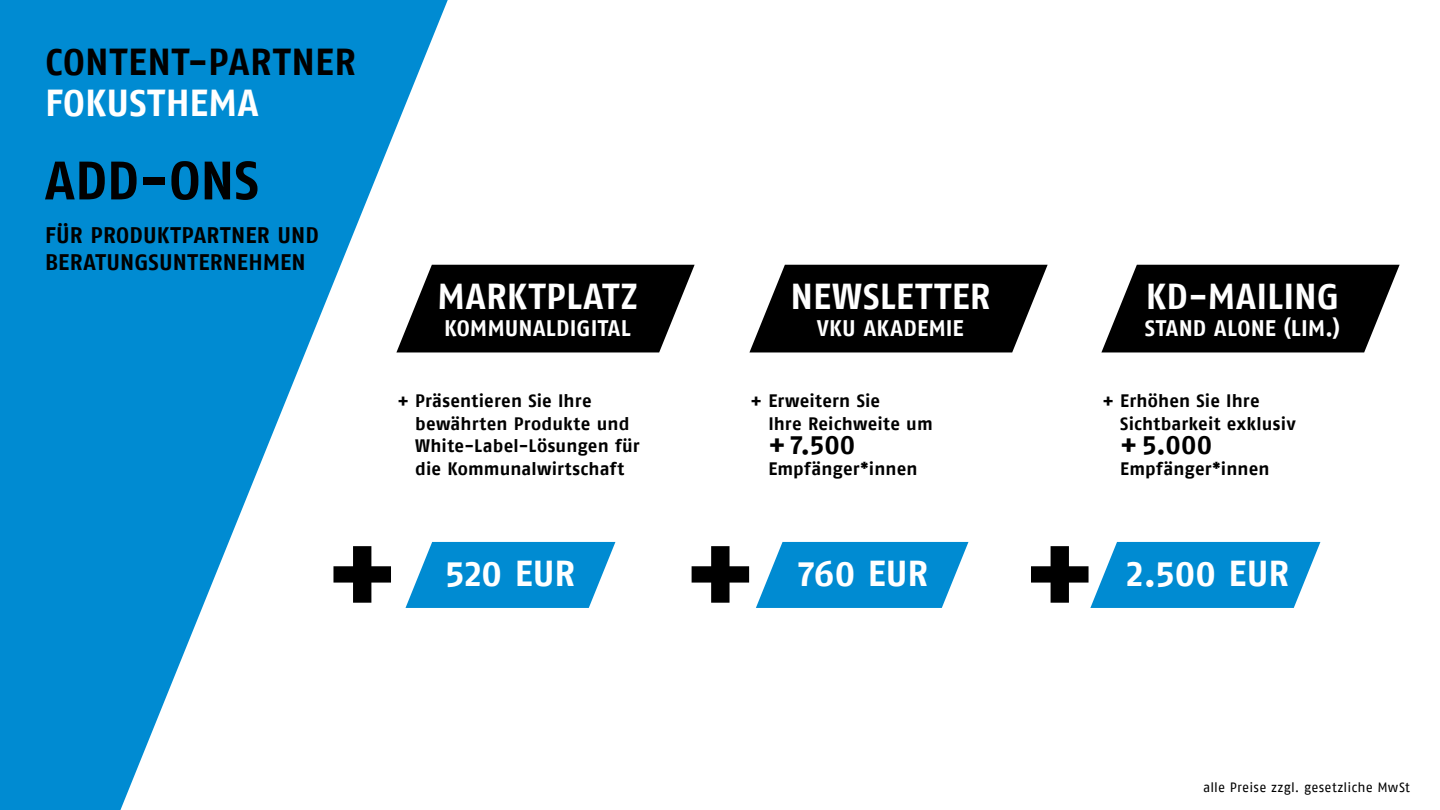
<style>
.page{position:relative;width:1440px;height:810px;background:#fff}
.page>*{position:absolute;margin:0;border:0;box-sizing:border-box;transform-origin:0 0}
.t1{font:800 108.75px "Fago Pro";color:#000}
.t2{font:54px "Fago No Bold Lf";letter-spacing:-.005em;color:#000}
.t3{font:37.5px "Fago No Bold Lf";letter-spacing:.02em;color:#000}
.t4{font:37.5px "Fago No Bold Lf";letter-spacing:.01em;color:#fff}
.t5{font:36px "Fago No Bold Lf";letter-spacing:.005em;color:#fff}
.t6{font:36px "Fago No Bold Lf";letter-spacing:.025em;color:#fff}
.t7{font:27px "Fago No Bold Lf";letter-spacing:.01em;color:#000}
.t8{font:22.5px "Fago No Bold Lf";letter-spacing:.01em;color:#fff}
.t9{font:22.5px/27px "Fago No Bold Lf";letter-spacing:.005em;color:#000}
.t10{font:18px/22.5px "Fago No Bold Lf";letter-spacing:.01em;color:#000}
.t11{font:13.5px "Fago No Regular LF";letter-spacing:.015em;color:#000}
</style>
<div class="page">
<svg style="left:0;top:0;width:448px;height:810px;fill:#008bd2"></svg>
<svg style="left:1101px;top:265px;width:299px;height:87px;background:#1e1e1e"></svg>
<svg style="left:1090px;top:542px;width:230px;height:66px;background:#1d98d7"></svg>
<svg style="left:749px;top:265px;width:299px;height:87px;background:#1e1e1e"></svg>
<svg style="left:756px;top:542px;width:212px;height:66px;background:#1f99d7"></svg>
<svg style="left:396px;top:265px;width:299px;height:87px;background:#1e1e1e"></svg>
<svg style="left:406px;top:542px;width:209px;height:66px;background:#1f99d7"></svg>
<h3 class="t3" style="left:45px;top:40px;width:312px">CONTENT-PARTNER</h3>
<h3 class="t4" style="left:45px;top:81px;width:215px">FOKUSTHEMA</h3>
<h2 class="t2" style="left:45px;top:149px;width:216px">ADD-ONS</h2>
<p class="t9" style="left:45px;top:221px;width:275px">FÜR PRODUKTPARTNER UND<br>BERATUNGSUNTERNEHMEN</p>
<h3 class="t5" style="left:437px;top:276px;width:202px">MARKTPLATZ</h3>
<p class="t8" style="left:444px;top:315px;width:188px">KOMMUNALDIGITAL</p>
<p class="t10" style="left:415px;top:389px;width:226px;text-indent:-18px">+ Präsentieren Sie Ihre bewährten Produkte und<br>White-Label-Lösungen für die Kommunalwirtschaft</p>
<h3 class="t6" style="left:791px;top:276px;width:201px">NEWSLETTER</h3>
<p class="t8" style="left:817px;top:315px;width:148px">VKU AKADEMIE</p>
<p class="t10" style="left:768px;top:389px;width:166px;text-indent:-18px">+ Erweitern Sie<br>Ihre Reichweite um</p>
<h3 class="t7" style="left:768px;top:429px;width:89px">+ 7.500</h3>
<p class="t10" style="left:768px;top:457px;width:151px">Empfänger*innen</p>
<h3 class="t5" style="left:1146px;top:276px;width:195px">KD-MAILING</h3>
<p class="t8" style="left:1145px;top:315px;width:197px">STAND ALONE (LIM.)</p>
<p class="t10" style="left:1120px;top:389px;width:177px;text-indent:-18px">+ Erhöhen Sie Ihre<br>Sichtbarkeit exklusiv</p>
<h3 class="t7" style="left:1120px;top:429px;width:93px">+ 5.000</h3>
<p class="t10" style="left:1120px;top:457px;width:151px">Empfänger*innen</p>
<h1 class="t1" style="left:327px;top:508px;width:72px">+</h1>
<h1 class="t1" style="left:685px;top:508px;width:72px">+</h1>
<h1 class="t1" style="left:1024px;top:508px;width:72px">+</h1>
<h3 class="t5" style="left:445px;top:553px;width:131px">520 EUR</h3>
<h3 class="t5" style="left:798px;top:553px;width:132px">760 EUR</h3>
<h3 class="t5" style="left:1126px;top:553px;width:164px">2.500 EUR</h3>
<p class="t11" style="left:1203px;top:780px;width:208px">alle Preise zzgl. gesetzliche MwSt</p>
</div>
